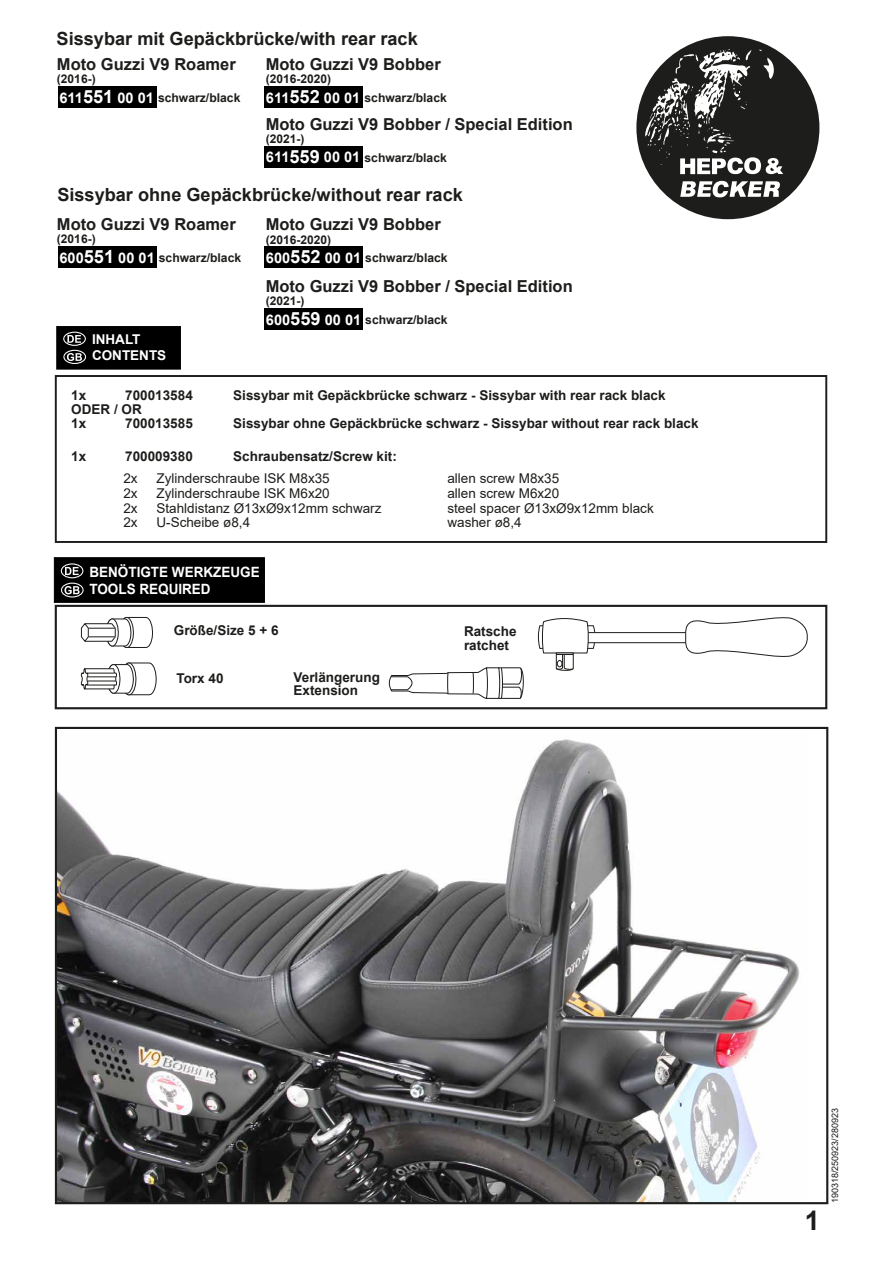
<style>
.page{position:relative;width:893px;height:1263px;background:#fff}
.page>*{position:absolute;margin:0;border:0;box-sizing:border-box;transform-origin:0 0}
.t1{font:700 27px "Arial";color:#1d1d1b}
.t2{font:700 18.15px "Arial";color:#1d1d1b}
.t3{font:700 16.5px "Arial";color:#1d1d1b}
.t4{font:700 14.1px/17px "Arial";color:#fff;scale:.95 1}
.t5{font:700 13.5px/13.5px "Arial";color:#1d1d1b}
.t6{font:13.5px "Arial";color:#1d1d1b}
.t7{font:700 13.5px/16.2px "Arial";color:#fff}
.t8{font:700 12.15px "Arial";color:#1d1d1b}
.t9{font:700 12px "Arial";color:#1d1d1b}
.t10{font:9px "Arial";color:#1d1d1b}
.s1{font-size:14.55px;color:#fff}
.s2{font-size:18.15px;color:#fff}
</style>
<div class="page">
<div style="left:636px;top:36px;width:183px;height:183px;background:#1d1d1b;border-radius:50%"></div>
<svg style="left:680px;top:181px;width:100px;height:16px"></svg>
<svg style="left:644px;top:49px;width:139px;height:125px"></svg>
<div style="left:55px;top:605px;width:772px;height:104px;border:2px solid #1d1d1b"></div>
<div style="left:583px;top:632px;width:106px;height:11px;border:1px solid #1d1d1b"></div>
<svg style="left:538px;top:618px;width:57px;height:53px"></svg>
<svg style="left:685px;top:617px;width:123px;height:40px"></svg>
<svg style="left:81px;top:616px;width:72px;height:32px"></svg>
<svg style="left:81px;top:662px;width:76px;height:34px"></svg>
<svg style="left:388px;top:667px;width:136px;height:32px"></svg>
<div style="left:55px;top:375px;width:772px;height:168px;border:2px solid #1d1d1b"></div>
<img style="left:58px;top:739px;width:742px;height:462px">
<div style="left:55px;top:727px;width:773px;height:477px;border:2px solid #1d1d1b"></div>
<div style="left:58px;top:86px;width:99px;height:21px;background:#000"></div>
<div style="left:264px;top:86px;width:99px;height:21px;background:#000"></div>
<div style="left:264px;top:146px;width:99px;height:21px;background:#000"></div>
<div style="left:58px;top:246px;width:99px;height:21px;background:#000"></div>
<div style="left:264px;top:246px;width:99px;height:21px;background:#000"></div>
<div style="left:264px;top:308px;width:99px;height:21px;background:#000"></div>
<div style="left:54px;top:557px;width:211px;height:46px;background:#000;border:1px solid #000"></div>
<svg style="left:65px;top:567px;width:14px;height:8px"></svg>
<div style="left:61px;top:563px;width:22px;height:15px;border:1px solid #fff;border-radius:50%"></div>
<svg style="left:64px;top:586px;width:16px;height:8px"></svg>
<div style="left:61px;top:583px;width:23px;height:14px;border:1px solid #fff;border-radius:50%"></div>
<div style="left:56px;top:326px;width:125px;height:43px;background:#000"></div>
<svg style="left:67px;top:335px;width:14px;height:8px"></svg>
<div style="left:63px;top:332px;width:23px;height:14px;border:1px solid #fff;border-radius:50%"></div>
<svg style="left:67px;top:353px;width:15px;height:8px"></svg>
<div style="left:63px;top:350px;width:23px;height:14px;border:1px solid #fff;border-radius:50%"></div>
<h2 class="t2" style="left:57px;top:26px;width:363px">Sissybar mit Gepäckbrücke/with rear rack</h2>
<p class="t3" style="left:266px;top:53px;width:177px">Moto Guzzi V9 Bobber</p>
<p class="t9" style="left:266px;top:71px;width:67px">(2016-2020)</p>
<p class="t8" style="left:266px;top:90px;width:182px"><span class="s1">611</span><span class="s2">552</span> <span class="s1">00 01</span> schwarz/black</p>
<p class="t3" style="left:266px;top:113px;width:309px">Moto Guzzi V9 Bobber / Special Edition</p>
<p class="t9" style="left:266px;top:131px;width:40px">(2021-)</p>
<p class="t8" style="left:266px;top:149px;width:182px"><span class="s1">611</span><span class="s2">559</span> <span class="s1">00 01</span> schwarz/black</p>
<p class="t3" style="left:57px;top:53px;width:180px">Moto Guzzi V9 Roamer</p>
<p class="t9" style="left:57px;top:70px;width:40px">(2016-)</p>
<p class="t8" style="left:59px;top:90px;width:182px"><span class="s1">611</span><span class="s2">551</span> <span class="s1">00 01</span> schwarz/black</p>
<h2 class="t2" style="left:57px;top:182px;width:407px">Sissybar ohne Gepäckbrücke/without rear rack</h2>
<p class="t3" style="left:266px;top:213px;width:177px">Moto Guzzi V9 Bobber</p>
<p class="t9" style="left:266px;top:231px;width:67px">(2016-2020)</p>
<p class="t8" style="left:266px;top:250px;width:183px"><span class="s1">600</span><span class="s2">552</span> <span class="s1">00 01</span> schwarz/black</p>
<p class="t3" style="left:266px;top:275px;width:309px">Moto Guzzi V9 Bobber / Special Edition</p>
<p class="t9" style="left:266px;top:293px;width:40px">(2021-)</p>
<p class="t8" style="left:266px;top:312px;width:183px"><span class="s1">600</span><span class="s2">559</span> <span class="s1">00 01</span> schwarz/black</p>
<p class="t3" style="left:57px;top:213px;width:180px">Moto Guzzi V9 Roamer</p>
<p class="t9" style="left:57px;top:230px;width:40px">(2016-)</p>
<p class="t8" style="left:59px;top:250px;width:183px"><span class="s1">600</span><span class="s2">551</span> <span class="s1">00 01</span> schwarz/black</p>
<p class="t7" style="left:92px;top:331px;width:76px">INHALT<br>CONTENTS</p>
<p class="t5" style="left:71px;top:388px;width:17px">1x</p>
<p class="t5" style="left:125px;top:388px;width:69px">700013584</p>
<p class="t5" style="left:233px;top:388px;width:434px">Sissybar mit Gepäckbrücke schwarz - Sissybar with rear rack black</p>
<p class="t5" style="left:71px;top:402px;width:72px;line-height:14.2px">ODER / OR<br>1x</p>
<p class="t5" style="left:125px;top:417px;width:69px">700013585</p>
<p class="t5" style="left:233px;top:417px;width:467px">Sissybar ohne Gepäckbrücke schwarz - Sissybar without rear rack black</p>
<p class="t5" style="left:71px;top:449px;width:17px">1x</p>
<p class="t5" style="left:125px;top:449px;width:69px">700009380</p>
<p class="t5" style="left:233px;top:449px;width:165px">Schraubensatz/Screw kit:</p>
<p class="t6" style="left:123px;top:469px;width:16px">2x</p>
<p class="t6" style="left:156px;top:469px;width:175px">Zylinderschraube ISK M8x35</p>
<p class="t6" style="left:447px;top:469px;width:113px">allen screw M8x35</p>
<p class="t6" style="left:123px;top:484px;width:16px">2x</p>
<p class="t6" style="left:156px;top:484px;width:175px">Zylinderschraube ISK M6x20</p>
<p class="t6" style="left:447px;top:484px;width:113px">allen screw M6x20</p>
<p class="t6" style="left:123px;top:499px;width:16px">2x</p>
<p class="t6" style="left:156px;top:499px;width:227px">Stahldistanz Ø13xØ9x12mm schwarz</p>
<p class="t6" style="left:447px;top:499px;width:208px">steel spacer Ø13xØ9x12mm black</p>
<p class="t6" style="left:123px;top:513px;width:16px">2x</p>
<p class="t6" style="left:156px;top:513px;width:95px">U-Scheibe ø8,4</p>
<p class="t6" style="left:447px;top:513px;width:76px">washer ø8,4</p>
<p class="t4" style="left:89px;top:563px;width:181px">BENÖTIGTE WERKZEUGE<br>TOOLS REQUIRED</p>
<p class="t5" style="left:174px;top:624px;width:106px">Größe/Size 5 + 6</p>
<p class="t5" style="left:176px;top:672px;width:49px">Torx 40</p>
<p class="t5" style="left:294px;top:670px;width:88px">Verlängerung<br>Extension</p>
<p class="t5" style="left:464px;top:625px;width:54px">Ratsche ratchet</p>
<h1 class="t1" style="left:805px;top:1201px;width:17px">1</h1>
<p class="t10" style="left:829px;top:1203px;width:97px;rotate:-90deg">190318/250923/280923</p>
</div>
